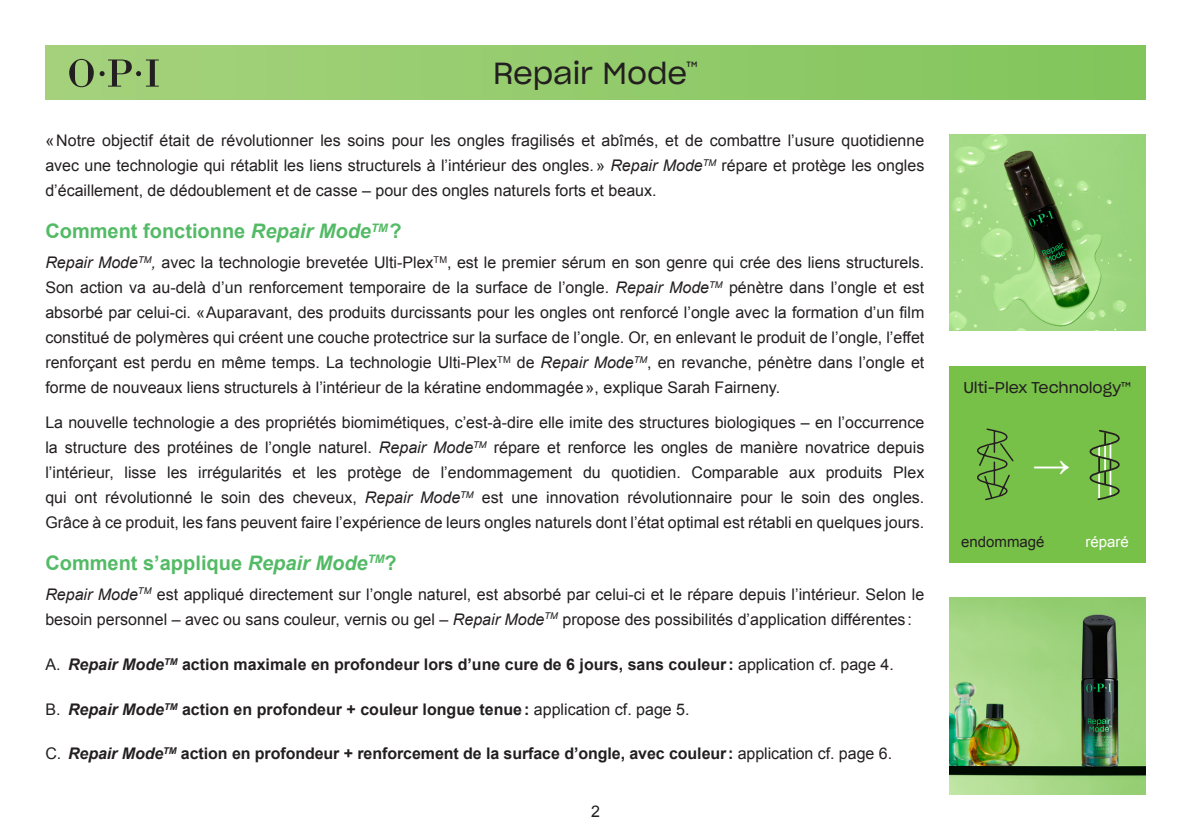
<style>
.page{position:relative;width:1191px;height:840px;background:#fff}
.page>*{position:absolute;margin:0;border:0;box-sizing:border-box;transform-origin:0 0}
.t1{font:37.6px "Arial";color:#fff}
.t2{font:30px "Sharp Grotesk Book 20";letter-spacing:-.005em;color:#231f20}
.FINAL-_subtitles_tex{font:700 20px "Arial";color:#53ba65}
.FINAL_-_text_press_r{font:16px/25px "Arial";color:#231f20;text-align:justify}
.t3{font:700 16px "Arial";color:#231f20}
.t4{font:15.4px "Sharp Grotesk Book 20";letter-spacing:-.01em;color:#231f20}
.t5{font:15px "Arial";color:#231f20}
.t6{font:15px "Arial";color:#fff}
.s1{font-style:italic}
.s2{font-weight:400}
</style>
<div class="page">
<div style="left:45px;top:45px;width:1100px;height:54px;background:linear-gradient(to right,#a6d27d,#81c55b)"></div>
<svg style="left:69px;top:59px;width:25px;height:28px"></svg>
<svg style="left:100px;top:59px;width:59px;height:28px;background:#81a262"></svg>
<div style="left:949px;top:366px;width:196px;height:196px;background:#78c149"></div>
<svg style="left:1088px;top:430px;width:32px;height:133px"></svg>
<svg style="left:977px;top:428px;width:37px;height:73px"></svg>
<img style="left:949px;top:135px;width:196px;height:196px">
<img style="left:949px;top:597px;width:196px;height:196px">
<p class="t2" style="left:493px;top:49px;width:206px">Repair Mode<sup>™</sup></p>
<p class="FINAL_-_text_press_r" style="left:45px;top:128px;width:880px">«Notre objectif était de révolutionner les soins pour les ongles fragilisés et abîmés, et de combattre l’usure quotidienne avec une technologie qui rétablit les liens structurels à l’intérieur des ongles.» <span class="s1">Repair Mode</span><sup>TM</sup> répare et protège les ongles d’écaillement, de dédoublement et de casse – pour des ongles naturels forts et beaux.</p>
<p class="FINAL-_subtitles_tex" style="left:45px;top:218px;width:358px">Comment fonctionne <span class="s1">Repair Mode</span><sup>TM</sup>?</p>
<p class="FINAL_-_text_press_r" style="left:45px;top:250px;width:880px"><span class="s1">Repair Mode</span><sup>TM</sup><span class="s1">,</span> avec la technologie brevetée Ulti-Plex<sup>TM</sup>, est le premier sérum en son genre qui crée des liens structurels.<br>Son action va au-delà d’un renforcement temporaire de la surface de l’ongle. <span class="s1">Repair Mode</span><sup>TM</sup> pénètre dans l’ongle et est absorbé par celui-ci. «Auparavant, des produits durcissants pour les ongles ont renforcé l’ongle avec la formation d’un film constitué de polymères qui créent une couche protectrice sur la surface de l’ongle. Or, en enlevant le produit de l’ongle, l’effet renforçant est perdu en même temps. La technologie Ulti-Plex<sup>TM</sup> de <span class="s1">Repair Mode</span><sup>TM</sup>, en revanche, pénètre dans l’ongle et forme de nouveaux liens structurels à l’intérieur de la kératine endommagée», explique Sarah Fairneny.</p>
<p class="FINAL_-_text_press_r" style="left:45px;top:409px;width:880px">La nouvelle technologie a des propriétés biomimétiques, c’est-à-dire elle imite des structures biologiques – en l’occurrence la structure des protéines de l’ongle naturel. <span class="s1">Repair Mode</span><sup>TM</sup> répare et renforce les ongles de manière novatrice depuis l’intérieur, lisse les irrégularités et les protège de l’endommagement du quotidien. Comparable aux produits Plex qui ont révolutionné le soin des cheveux, <span class="s1">Repair Mode</span><sup>TM</sup> est une innovation révolutionnaire pour le soin des ongles.<br>Grâce à ce produit, les fans peuvent faire l’expérience de leurs ongles naturels dont l’état optimal est rétabli en quelques jours.</p>
<p class="FINAL-_subtitles_tex" style="left:45px;top:549px;width:353px">Comment s’applique <span class="s1">Repair Mode</span><sup>TM</sup>?</p>
<p class="FINAL_-_text_press_r" style="left:45px;top:581px;width:880px"><span class="s1">Repair Mode</span><sup>TM</sup> est appliqué directement sur l’ongle naturel, est absorbé par celui-ci et le répare depuis l’intérieur. Selon le besoin personnel – avec ou sans couleur, vernis ou gel – <span class="s1">Repair Mode</span><sup>TM</sup> propose des possibilités d’application différentes :</p>
<p class="t3" style="left:45px;top:653px;width:850px"><span class="s2">A.</span> <span class="s1">Repair Mode</span><sup>TM</sup> action maximale en profondeur lors d’une cure de 6 jours, sans couleur: <span class="s2">application cf. page 4.</span></p>
<p class="t3" style="left:45px;top:698px;width:646px"><span class="s2">B.</span> <span class="s1">Repair Mode</span><sup>TM</sup> action en profondeur + couleur longue tenue: <span class="s2">application cf. page 5.</span></p>
<p class="t3" style="left:45px;top:742px;width:848px"><span class="s2">C.</span> <span class="s1">Repair Mode</span><sup>TM</sup> action en profondeur + renforcement de la surface d’ongle, avec couleur: <span class="s2">application cf. page 6.</span></p>
<p class="FINAL_-_text_press_r" style="left:591px;top:798px;width:10px">2</p>
<p class="t4" style="left:963px;top:374px;width:169px">Ulti-Plex Technology™</p>
<p class="t1" style="left:1033px;top:439px;width:39px">→</p>
<p class="t5" style="left:961px;top:531px;width:85px">endommagé</p>
<p class="t6" style="left:1085px;top:531px;width:45px">réparé</p>
</div>
